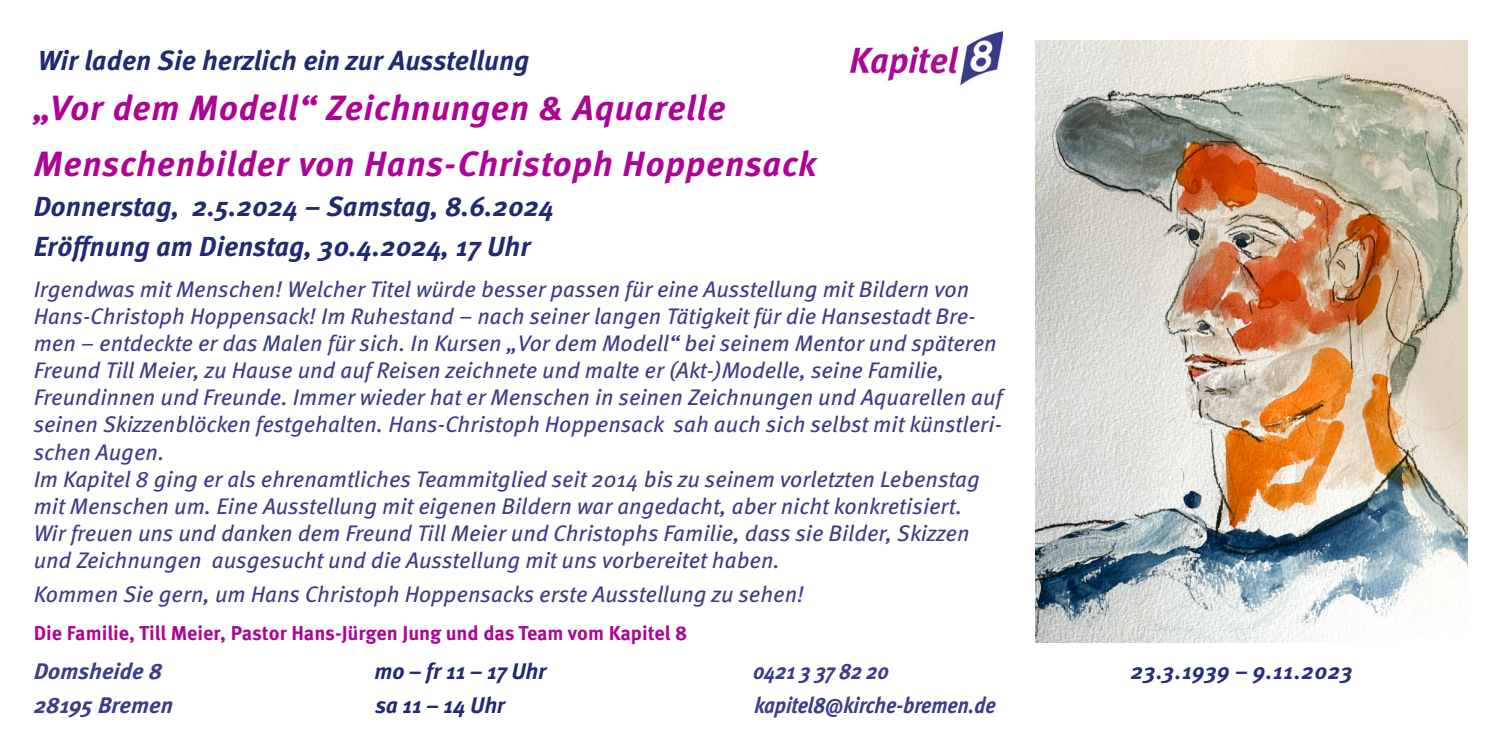
<style>
.page{position:relative;width:1489px;height:745px;background:#fff}
.page>*{position:absolute;margin:0;border:0;box-sizing:border-box;transform-origin:0 0}
.t1{font:italic 700 35px "Meta OT";letter-spacing:.02em;color:#ad0496}
.t2{font:italic 700 27.5px "Meta OT";color:#212974}
.t3{font:italic 22.5px/27px "Meta OT";color:#3c3c8a}
.t4{font:italic 700 22.5px "Meta OT";letter-spacing:-.01em;color:#3c3c8a;scale:.9 1}
.t5{font:italic 700 22.5px "Meta OT";letter-spacing:-.01em;color:#212974}
.t6{font:italic 700 22.5px "Meta OT";letter-spacing:-.01em;color:#3c3c8a}
.t7{font:italic 700 22.5px "Meta OT";letter-spacing:.005em;color:#292e7c}
.t8{font:700 20px "Meta OT";color:#ad0496}
</style>
<div class="page">
<img style="left:1035px;top:41px;width:432px;height:600px">
<img style="left:850px;top:31px;width:152px;height:56px">
<p class="t2" style="left:38px;top:44px;width:493px">Wir laden Sie herzlich ein zur Ausstellung</p>
<p class="t1" style="left:34px;top:86px;width:693px">„Vor dem Modell“ Zeichnungen &amp; Aquarelle</p>
<p class="t1" style="left:34px;top:142px;width:784px">Menschenbilder von Hans-Christoph Hoppensack</p>
<p class="t2" style="left:34px;top:189px;width:522px">Donnerstag, 2.5.2024 – Samstag, 8.6.2024</p>
<p class="t2" style="left:34px;top:229px;width:498px">Eröffnung am Dienstag, 30.4.2024, 17 Uhr</p>
<p class="t3" style="left:34px;top:276px;width:970px">Irgendwas mit Menschen! Welcher Titel würde besser passen für eine Ausstellung mit Bildern von Hans-Christoph Hoppensack! Im Ruhestand – nach seiner langen Tätigkeit für die Hansestadt Bre&shy;men – entdeckte er das Malen für sich. In Kursen „Vor dem Modell“ bei seinem Mentor und späteren Freund Till Meier, zu Hause und auf Reisen zeichnete und malte er (Akt-)Modelle, seine Familie, Freundinnen und Freunde. Immer wieder hat er Menschen in seinen Zeichnungen und Aquarellen auf seinen Skizzenblöcken festgehalten. Hans-Christoph Hoppensack sah auch sich selbst mit künstleri&shy;schen Augen.</p>
<p class="t3" style="left:34px;top:465px;width:947px">Im Kapitel 8 ging er als ehrenamtliches Teammitglied seit 2014 bis zu seinem vorletzten Lebenstag mit Menschen um. Eine Ausstellung mit eigenen Bildern war angedacht, aber nicht konkretisiert.<br>Wir freuen uns und danken dem Freund Till Meier und Christophs Familie, dass sie Bilder, Skizzen und Zeichnungen ausgesucht und die Ausstellung mit uns vorbereitet haben.</p>
<p class="t3" style="left:34px;top:580px;width:772px">Kommen Sie gern, um Hans Christoph Hoppensacks erste Ausstellung zu sehen!</p>
<p class="t8" style="left:34px;top:620px;width:655px">Die Familie, Till Meier, Pastor Hans-Jürgen Jung und das Team vom Kapitel 8</p>
<p class="t6" style="left:34px;top:656px;width:131px">Domsheide 8</p>
<p class="t5" style="left:374px;top:656px;width:173px">mo – fr 11 – 17 Uhr</p>
<p class="t4" style="left:752px;top:656px;width:154px">0421 3 37 82 20</p>
<p class="t7" style="left:1130px;top:656px;width:223px">23.3.1939 – 9.11.2023</p>
<p class="t6" style="left:34px;top:690px;width:142px">28195 Bremen</p>
<p class="t5" style="left:375px;top:690px;width:131px">sa 11 – 14 Uhr</p>
<p class="t4" style="left:754px;top:690px;width:271px">kapitel8@kirche-bremen.de</p>
</div>
